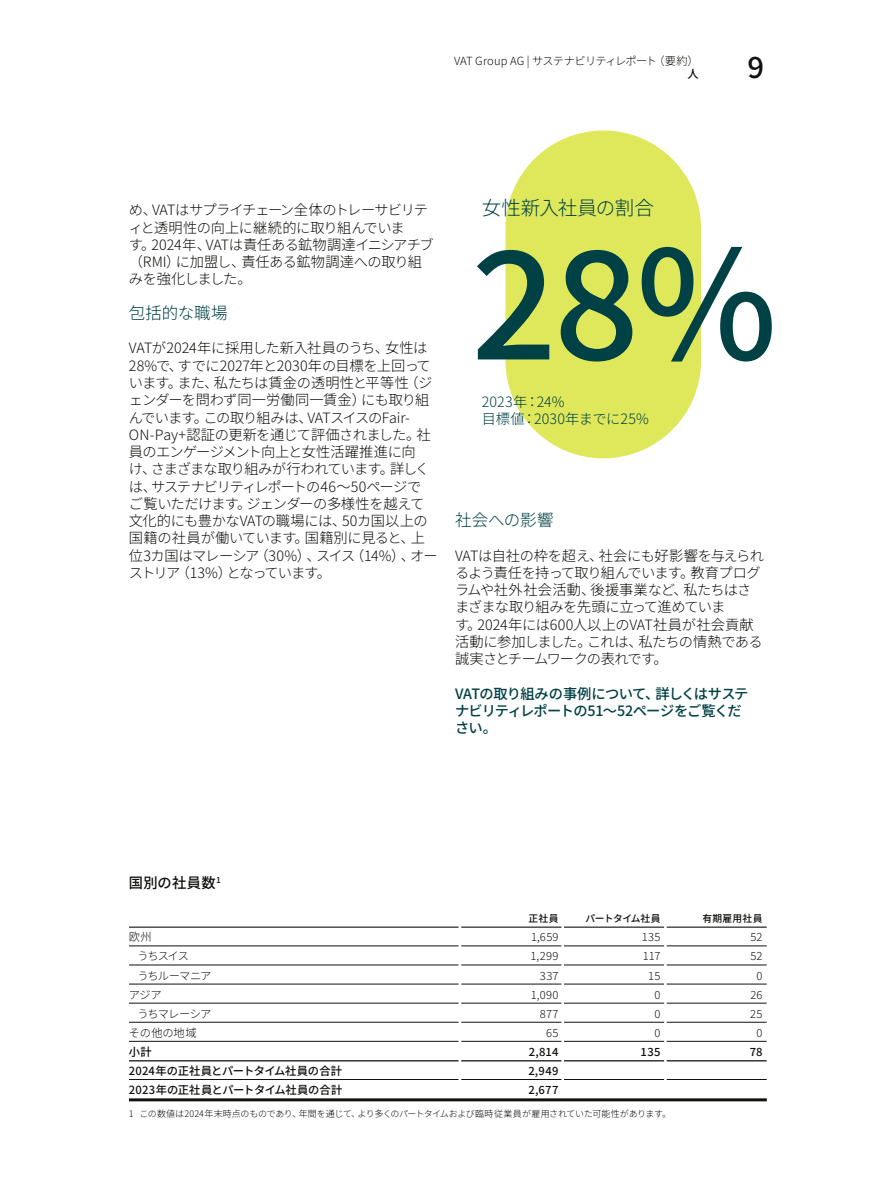
<style>
.page{position:relative;width:893px;height:1191px;background:#fff}
.page>*{position:absolute;margin:0;border:0;box-sizing:border-box;transform-origin:0 0}
.t1{font:500 150px "Noto Sans JP";color:#004146}
.t2{font:500 29.25px "Noto Sans JP";color:#11110f}
.t3{font:300 19.5px "Noto Sans JP";letter-spacing:-.015em;color:#004146}
.t4{font:300 16.5px "Noto Sans JP";letter-spacing:-.01em;color:#004146}
.t5{font:300 14.25px/17.2px "Noto Sans JP";letter-spacing:-.035em;color:#11110f}
.t6{font:500 14.25px/17.2px "Noto Sans JP";letter-spacing:-.05em;color:#004146}
.t7{font:300 14.25px/17.2px "Noto Sans JP";letter-spacing:.005em;color:#004146}
.t8{font:500 14.25px "Noto Sans JP";letter-spacing:.015em;color:#11110f}
.t9{font:500 11.25px "Noto Sans JP";letter-spacing:.005em;color:#11110f}
.t10{font:300 11.25px "Noto Sans JP";letter-spacing:-.01em;color:#11110f}
.t11{font:300 11.25px "Noto Sans JP";letter-spacing:-.055em;color:#11110f}
.t12{font:300 11.25px "Noto Sans JP";letter-spacing:-.08em;color:#11110f}
.t13{font:300 11.25px "Noto Sans JP";letter-spacing:-.075em;color:#11110f}
.t14{font:500 9.75px "Noto Sans JP";letter-spacing:.015em;color:#11110f}
.t15{font:500 9.75px "Noto Sans JP";letter-spacing:-.04em;color:#11110f}
.t16{font:300 9px "Noto Sans JP";letter-spacing:-.02em;color:#11110f}
</style>
<div class="page">
<svg style="left:129px;top:926px;width:638px;height:1px"></svg>
<svg style="left:129px;top:945px;width:638px;height:1px"></svg>
<svg style="left:129px;top:964px;width:638px;height:1px"></svg>
<svg style="left:129px;top:983px;width:638px;height:1px"></svg>
<svg style="left:129px;top:1003px;width:638px;height:1px"></svg>
<svg style="left:129px;top:1022px;width:638px;height:1px"></svg>
<svg style="left:129px;top:1041px;width:638px;height:1px"></svg>
<svg style="left:129px;top:1060px;width:638px;height:1px"></svg>
<svg style="left:129px;top:1079px;width:638px;height:1px"></svg>
<hr style="left:129px;top:1098px;width:638px;height:3px;background:#11110f">
<div style="left:505px;top:130px;width:196px;height:328px;background:#dfe85b;border-radius:98px"></div>
<p class="t11" style="left:454px;top:55px;width:246px">VAT Group AG | サステナビリティレポート（要約）</p>
<p class="t9" style="left:687px;top:68px;width:13px">人</p>
<h2 class="t2" style="left:747px;top:51px;width:18px">9</h2>
<p class="t5" style="left:129px;top:202px;width:306px">め、VATはサプライチェーン全体のトレーサビリティと透明性の向上に継続的に取り組んでいま<br>す。2024年、VATは責任ある鉱物調達イニシアチブ（RMI）に加盟し、責任ある鉱物調達への取り組みを強化しました。</p>
<p class="t4" style="left:129px;top:303px;width:100px">包括的な職場</p>
<p class="t5" style="left:129px;top:340px;width:310px">VATが2024年に採用した新入社員のうち、女性は<br>28%で、すでに2027年と2030年の目標を上回っています。また、私たちは賃金の透明性と平等性（ジェンダーを問わず同一労働同一賃金）にも取り組んでいます。この取り組みは、VATスイスのFair-<br>ON-Pay+認証の更新を通じて評価されました。社員のエンゲージメント向上と女性活躍推進に向<br>け、さまざまな取り組みが行われています。詳しくは、サステナビリティレポートの46～50ページでご覧いただけます。ジェンダーの多様性を越えて文化的にも豊かなVATの職場には、50カ国以上の国籍の社員が働いています。国籍別に見ると、上位3カ国はマレーシア（30%）、スイス（14%）、オーストリア（13%）となっています。</p>
<h3 class="t3" style="left:482px;top:197px;width:173px">女性新入社員の割合</h3>
<h1 class="t1" style="left:471px;top:220px;width:307px">28%</h1>
<p class="t7" style="left:482px;top:393px;width:168px">2023年：24%<br>目標値：2030年までに25%</p>
<p class="t4" style="left:455px;top:510px;width:100px">社会への影響</p>
<p class="t5" style="left:455px;top:547px;width:310px">VATは自社の枠を超え、社会にも好影響を与えられるよう責任を持って取り組んでいます。教育プログラムや社外社会活動、後援事業など、私たちはさまざまな取り組みを先頭に立って進めていま<br>す。2024年には600人以上のVAT社員が社会貢献活動に参加しました。これは、私たちの情熱である誠実さとチームワークの表れです。</p>
<p class="t6" style="left:455px;top:685px;width:295px">VATの取り組みの事例について、詳しくはサステナビリティレポートの51～52ページをご覧ください。</p>
<p class="t8" style="left:129px;top:875px;width:93px">国別の社員数<sup>1</sup></p>
<p class="t14" style="left:529px;top:913px;width:31px">正社員</p>
<p class="t15" style="left:586px;top:913px;width:76px">パートタイム社員</p>
<p class="t14" style="left:702px;top:913px;width:62px">有期雇用社員</p>
<p class="t10" style="left:129px;top:931px;width:24px">欧州</p>
<p class="t10" style="left:531px;top:931px;width:29px">1,659</p>
<p class="t10" style="left:642px;top:931px;width:20px">135</p>
<p class="t10" style="left:750px;top:931px;width:14px">52</p>
<p class="t10" style="left:137px;top:950px;width:53px">うちスイス</p>
<p class="t10" style="left:530px;top:950px;width:30px">1,299</p>
<p class="t10" style="left:643px;top:950px;width:19px">117</p>
<p class="t10" style="left:750px;top:950px;width:14px">52</p>
<p class="t12" style="left:137px;top:969px;width:75px">うちルーマニア</p>
<p class="t10" style="left:540px;top:969px;width:20px">337</p>
<p class="t10" style="left:648px;top:969px;width:14px">15</p>
<p class="t10" style="left:757px;top:969px;width:8px">0</p>
<p class="t10" style="left:129px;top:988px;width:34px">アジア</p>
<p class="t10" style="left:531px;top:988px;width:29px">1,090</p>
<p class="t10" style="left:654px;top:988px;width:8px">0</p>
<p class="t10" style="left:750px;top:988px;width:14px">26</p>
<p class="t13" style="left:137px;top:1007px;width:75px">うちマレーシア</p>
<p class="t10" style="left:540px;top:1007px;width:20px">877</p>
<p class="t10" style="left:654px;top:1007px;width:8px">0</p>
<p class="t10" style="left:750px;top:1007px;width:14px">25</p>
<p class="t10" style="left:129px;top:1026px;width:69px">その他の地域</p>
<p class="t10" style="left:546px;top:1026px;width:14px">65</p>
<p class="t10" style="left:654px;top:1026px;width:8px">0</p>
<p class="t10" style="left:757px;top:1026px;width:8px">0</p>
<p class="t9" style="left:129px;top:1045px;width:24px">小計</p>
<p class="t9" style="left:529px;top:1045px;width:31px">2,814</p>
<p class="t9" style="left:641px;top:1045px;width:21px">135</p>
<p class="t9" style="left:750px;top:1045px;width:14px">78</p>
<p class="t9" style="left:129px;top:1064px;width:215px">2024年の正社員とパートタイム社員の合計</p>
<p class="t9" style="left:528px;top:1064px;width:32px">2,949</p>
<p class="t9" style="left:129px;top:1083px;width:215px">2023年の正社員とパートタイム社員の合計</p>
<p class="t9" style="left:529px;top:1083px;width:31px">2,677</p>
<p class="t16" style="left:129px;top:1109px;width:544px">1 この数値は2024年末時点のものであり、年間を通じて、より多くのパートタイムおよび臨時従業員が雇用されていた可能性があります。</p>
</div>
